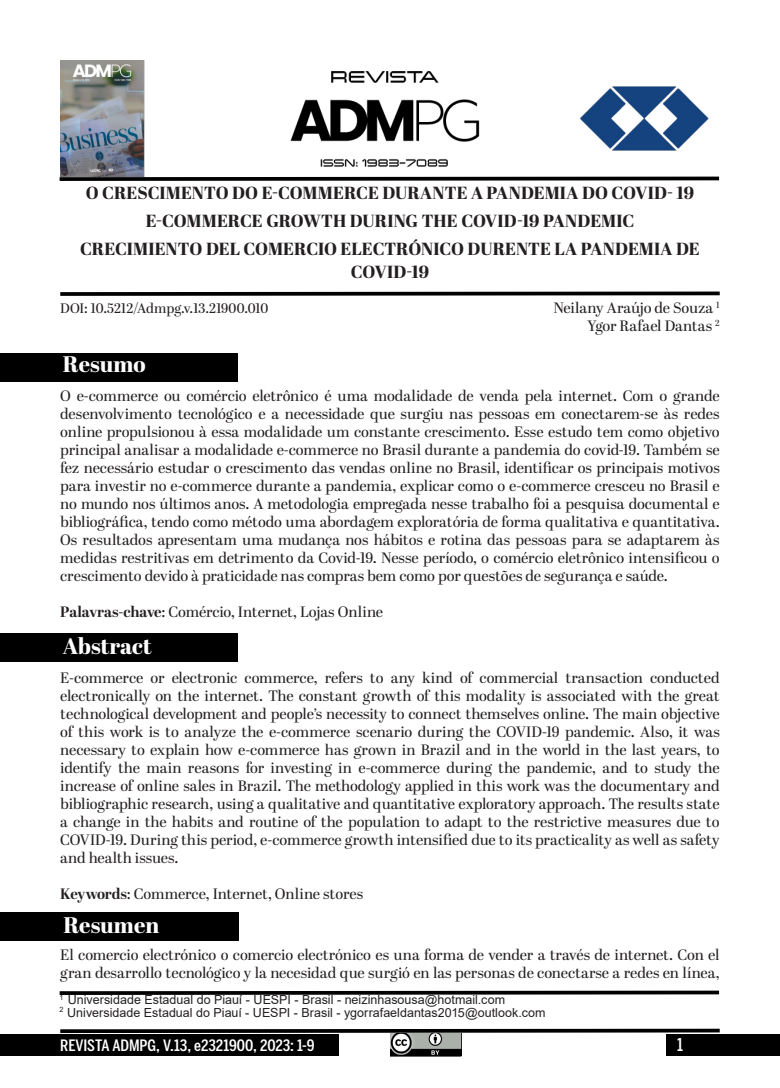
<style>
.page{position:relative;width:780px;height:1088px;background:#fff}
.page>*{position:absolute;margin:0;border:0;box-sizing:border-box;transform-origin:0 0}
.t1{font:800 22.5px "Abril Display";color:#fff}
.Titulo{font:800 17.5px/22.5px "Abril Display";color:#231f20;text-align:center}
.t2{font:500 17.5px "Benton Sans Comp";color:#fff}
.t3{font:500 15.62px "Benton Sans Comp";letter-spacing:-.005em;color:#fff;scale:1.11 1}
.Resumo_pt{font:15px/18px "Abril Display";color:#231f20;text-align:justify}
.Autores{font:15px "Abril Display";letter-spacing:-.005em;color:#231f20}
.t4{font:13.75px "Abril Display";letter-spacing:-.005em;color:#231f20}
.t5{font:12.5px "Arial";color:#231f20}
.s1{font-weight:700}
</style>
<div class="page">
<div style="left:666px;top:1035px;width:114px;height:21px;background:#000"></div>
<div style="left:0;top:1035px;width:338px;height:21px;background:#000"></div>
<svg style="left:56px;top:1028px;width:667px;height:7px"></svg>
<img style="left:390px;top:1034px;width:71px;height:22px">
<img style="left:60px;top:60px;width:649px;height:115px">
<svg style="left:59px;top:175px;width:661px;height:6px"></svg>
<svg style="left:60px;top:291px;width:660px;height:5px;background:#3f3f3f"></svg>
<svg style="left:59px;top:990px;width:661px;height:5px;background:#404040"></svg>
<div style="left:0;top:353px;width:238px;height:28px;background:#000"></div>
<div style="left:0;top:633px;width:238px;height:29px;background:#000"></div>
<div style="left:0;top:912px;width:238px;height:29px;background:#000"></div>
<p class="Titulo" style="left:86px;top:183px;width:609px">O CRESCIMENTO DO E-COMMERCE DURANTE A PANDEMIA DO COVID- 19</p>
<p class="Titulo" style="left:146px;top:211px;width:490px">E-COMMERCE GROWTH DURING THE COVID-19 PANDEMIC</p>
<p class="Titulo" style="left:80px;top:239px;width:621px">CRECIMIENTO DEL COMERCIO ELECTRÓNICO DURENTE LA PANDEMIA DE<br>COVID-19</p>
<p class="Autores" style="left:553px;top:297px;width:168px">Neilany Araújo de Souza <sup>1</sup></p>
<p class="Autores" style="left:587px;top:315px;width:134px">Ygor Rafael Dantas <sup>2</sup></p>
<p class="t4" style="left:60px;top:298px;width:209px">DOI: 10.5212/Admpg.v.13.21900.010</p>
<p class="t1" style="left:63px;top:348px;width:84px">Resumo</p>
<p class="Resumo_pt" style="left:60px;top:388px;width:661px">O e-commerce ou comércio eletrônico é uma modalidade de venda pela internet. Com o grande desenvolvimento tecnológico e a necessidade que surgiu nas pessoas em conectarem-se às redes online propulsionou à essa modalidade um constante crescimento. Esse estudo tem como objetivo principal analisar a modalidade e-commerce no Brasil durante a pandemia do covid-19. Também se fez necessário estudar o crescimento das vendas online no Brasil, identificar os principais motivos para investir no e-commerce durante a pandemia, explicar como o e-commerce cresceu no Brasil e no mundo nos últimos anos. A metodologia empregada nesse trabalho foi a pesquisa documental e bibliográfica, tendo como método uma abordagem exploratória de forma qualitativa e quantitativa.<br>Os resultados apresentam uma mudança nos hábitos e rotina das pessoas para se adaptarem às medidas restritivas em detrimento da Covid-19. Nesse período, o comércio eletrônico intensificou o crescimento devido à praticidade nas compras bem como por questões de segurança e saúde.</p>
<p class="Resumo_pt" style="left:60px;top:604px;width:324px"><span class="s1">Palavras-chave</span>: Comércio, Internet, Lojas Online</p>
<p class="t1" style="left:63px;top:630px;width:90px">Abstract</p>
<p class="Resumo_pt" style="left:60px;top:669px;width:661px">E-commerce or electronic commerce, refers to any kind of commercial transaction conducted electronically on the internet. The constant growth of this modality is associated with the great technological development and people’s necessity to connect themselves online. The main objective of this work is to analyze the e-commerce scenario during the COVID-19 pandemic. Also, it was necessary to explain how e-commerce has grown in Brazil and in the world in the last years, to identify the main reasons for investing in e-commerce during the pandemic, and to study the increase of online sales in Brazil. The methodology applied in this work was the documentary and bibliographic research, using a qualitative and quantitative exploratory approach. The results state a change in the habits and routine of the population to adapt to the restrictive measures due to COVID-19. During this period, e-commerce growth intensified due to its practicality as well as safety and health issues.</p>
<p class="Resumo_pt" style="left:60px;top:885px;width:304px"><span class="s1">Keywords</span>: Commerce, Internet, Online stores</p>
<p class="t1" style="left:63px;top:909px;width:97px">Resumen</p>
<p class="Resumo_pt" style="left:60px;top:947px;width:660px">El comercio electrónico o comercio electrónico es una forma de vender a través de internet. Con el gran desarrollo tecnológico y la necesidad que surgió en las personas de conectarse a redes en línea,</p>
<p class="t5" style="left:60px;top:991px;width:447px"><sup>1</sup> Universidade Estadual do Piauí - UESPI - Brasil - neizinhasousa@hotmail.com</p>
<p class="t5" style="left:60px;top:1003px;width:487px"><sup>2</sup> Universidade Estadual do Piauí - UESPI - Brasil - ygorrafaeldantas2015@outlook.com</p>
<p class="t3" style="left:60px;top:1036px;width:230px">REVISTA ADMPG, V.13, e2321900, 2023: 1-9</p>
<p class="t2" style="left:677px;top:1035px;width:7px">1</p>
</div>
